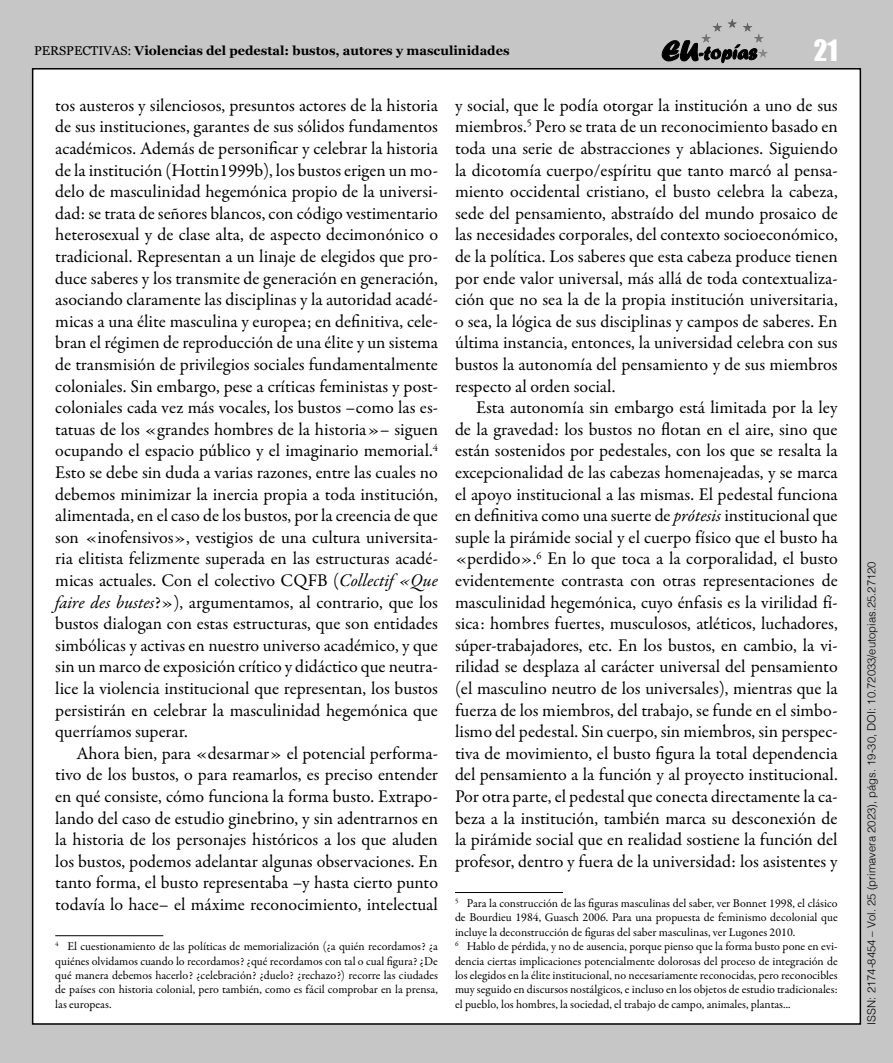
<style>
.page{position:relative;width:893px;height:1063px;background:#c6c6c6}
.page>*{position:absolute;margin:0;border:0;box-sizing:border-box;transform-origin:0 0}
.t1{font:27px "Impact";color:#fff}
.t2{font:18px/21.6px "Garamond Premr Pro";color:#000;text-align:justify}
.t3{font:700 12.75px "Georgia";color:#000}
.t4{font:12px/14.4px "Garamond Premr Pro";color:#000;text-align:justify}
.t5{font:300 11.25px "Helvetica";color:#000}
.s1{font-weight:400}
.s2{font-style:italic}
</style>
<div class="page">
<div style="left:33px;top:69px;width:827px;height:955px;background:#fff"></div>
<svg style="left:662px;top:40px;width:94px;height:23px"></svg>
<hr style="left:701px;top:19px;width:67px;height:1px;background:#585857">
<hr style="left:701px;top:20px;width:67px;height:1px;background:#595958">
<hr style="left:701px;top:21px;width:67px;height:1px;background:#5a5a59">
<hr style="left:701px;top:22px;width:67px;height:1px;background:#5c5c5b">
<hr style="left:701px;top:23px;width:67px;height:1px;background:#5d5d5c">
<hr style="left:701px;top:24px;width:67px;height:1px;background:#5f5f5e">
<hr style="left:701px;top:25px;width:67px;height:1px;background:#60605f">
<hr style="left:701px;top:26px;width:67px;height:1px;background:#626261">
<hr style="left:701px;top:27px;width:67px;height:1px;background:#636362">
<hr style="left:701px;top:28px;width:67px;height:1px;background:#656464">
<hr style="left:701px;top:29px;width:67px;height:1px;background:#666565">
<hr style="left:701px;top:30px;width:67px;height:1px;background:#676766">
<hr style="left:701px;top:31px;width:67px;height:1px;background:#696868">
<hr style="left:701px;top:32px;width:67px;height:1px;background:#6a6969">
<hr style="left:701px;top:33px;width:67px;height:1px;background:#6c6b6b">
<hr style="left:701px;top:34px;width:67px;height:1px;background:#6c6c6c">
<hr style="left:701px;top:35px;width:67px;height:1px;background:#6e6e6d">
<hr style="left:701px;top:36px;width:67px;height:1px;background:#6f6f6e">
<hr style="left:701px;top:37px;width:67px;height:1px;background:#717170">
<hr style="left:701px;top:38px;width:67px;height:1px;background:#727271">
<hr style="left:701px;top:39px;width:67px;height:1px;background:#747473">
<hr style="left:701px;top:40px;width:67px;height:1px;background:#757574">
<hr style="left:701px;top:41px;width:67px;height:1px;background:#767675">
<hr style="left:701px;top:42px;width:67px;height:1px;background:#787877">
<hr style="left:701px;top:43px;width:67px;height:1px;background:#797978">
<hr style="left:701px;top:44px;width:67px;height:1px;background:#7b7b7a">
<hr style="left:701px;top:45px;width:67px;height:1px;background:#7c7c7b">
<hr style="left:701px;top:46px;width:67px;height:1px;background:#7e7d7d">
<hr style="left:701px;top:47px;width:67px;height:1px;background:#7f7e7e">
<hr style="left:701px;top:48px;width:67px;height:1px;background:#818080">
<hr style="left:701px;top:49px;width:67px;height:1px;background:#828181">
<hr style="left:701px;top:50px;width:67px;height:1px;background:#828282">
<hr style="left:701px;top:51px;width:67px;height:1px;background:#848483">
<hr style="left:701px;top:52px;width:67px;height:1px;background:#858584">
<hr style="left:701px;top:53px;width:67px;height:1px;background:#878786">
<hr style="left:701px;top:54px;width:67px;height:1px;background:#888887">
<hr style="left:701px;top:55px;width:67px;height:1px;background:#898989">
<hr style="left:701px;top:56px;width:67px;height:1px;background:#8a8a8a">
<hr style="left:701px;top:57px;width:67px;height:1px;background:#8c8c8b">
<hr style="left:55px;top:935px;width:108px;height:1px;background:#000">
<hr style="left:455px;top:892px;width:108px;height:1px;background:#000">
<p class="t3" style="left:34px;top:41px;width:477px"><span class="s1">PERSPECTIVAS:</span> Violencias del pedestal: bustos, autores y masculinidades</p>
<h1 class="t1" style="left:814px;top:29px;width:25px">21</h1>
<p class="t2" style="left:55px;top:95px;width:384px">tos austeros y silenciosos, presuntos actores de la historia de sus instituciones, garantes de sus sólidos fundamentos académicos. Además de personificar y celebrar la historia de la institución (Hottin1999b), los bustos erigen un mo&shy;delo de masculinidad hegemónica propio de la universi&shy;dad: se trata de señores blancos, con código vestimentario heterosexual y de clase alta, de aspecto decimonónico o tradicional. Representan a un linaje de elegidos que pro&shy;duce saberes y los transmite de generación en generación, asociando claramente las disciplinas y la autoridad acadé&shy;micas a una élite masculina y europea; en definitiva, cele&shy;bran el régimen de reproducción de una élite y un sistema de transmisión de privilegios sociales fundamentalmente coloniales. Sin embargo, pese a críticas feministas y post&shy;coloniales cada vez más vocales, los bustos –como las es&shy;tatuas de los «grandes hombres de la historia»– siguen ocupando el espacio público y el imaginario memorial.<sup>4<br></sup>Esto se debe sin duda a varias razones, entre las cuales no debemos minimizar la inercia propia a toda institución, alimentada, en el caso de los bustos, por la creencia de que son «inofensivos», vestigios de una cultura universita&shy;ria elitista felizmente superada en las estructuras acadé&shy;micas actuales. Con el colectivo CQFB (<span class="s2">Collectif «Que faire des bustes</span>?»), argumentamos, al contrario, que los bustos dialogan con estas estructuras, que son entidades simbólicas y activas en nuestro universo académico, y que sin un marco de exposición crítico y didáctico que neutra&shy;lice la violencia institucional que representan, los bustos persistirán en celebrar la masculinidad hegemónica que querríamos superar.</p>
<p class="t2" style="left:55px;top:743px;width:384px;text-indent:21px">Ahora bien, para «desarmar» el potencial performa&shy;tivo de los bustos, o para reamarlos, es preciso entender en qué consiste, cómo funciona la forma busto. Extrapo&shy;lando del caso de estudio ginebrino, y sin adentrarnos en la historia de los personajes históricos a los que aluden los bustos, podemos adelantar algunas observaciones. En tanto forma, el busto representaba –y hasta cierto punto todavía lo hace– el máxime reconocimiento, intelectual</p>
<p class="t4" style="left:55px;top:939px;width:384px"><sup>4</sup> El cuestionamiento de las políticas de memorialización (¿a quién recordamos? ¿a quiénes olvidamos cuando lo recordamos? ¿qué recordamos con tal o cual figura? ¿De qué manera debemos hacerlo? ¿celebración? ¿duelo? ¿rechazo?) recorre las ciudades de países con historia colonial, pero también, como es fácil comprobar en la prensa, las europeas.</p>
<p class="t2" style="left:455px;top:95px;width:384px">y social, que le podía otorgar la institución a uno de sus miembros.<sup>5</sup> Pero se trata de un reconocimiento basado en toda una serie de abstracciones y ablaciones. Siguiendo la dicotomía cuerpo/espíritu que tanto marcó al pensa&shy;miento occidental cristiano, el busto celebra la cabeza, sede del pensamiento, abstraído del mundo prosaico de las necesidades corporales, del contexto socioeconómico, de la política. Los saberes que esta cabeza produce tienen por ende valor universal, más allá de toda contextualiza&shy;ción que no sea la de la propia institución universitaria, o sea, la lógica de sus disciplinas y campos de saberes. En última instancia, entonces, la universidad celebra con sus bustos la autonomía del pensamiento y de sus miembros respecto al orden social.</p>
<p class="t2" style="left:455px;top:397px;width:384px;text-indent:21px">Esta autonomía sin embargo está limitada por la ley de la gravedad: los bustos no flotan en el aire, sino que están sostenidos por pedestales, con los que se resalta la excepcionalidad de las cabezas homenajeadas, y se marca el apoyo institucional a las mismas. El pedestal funciona en definitiva como una suerte de <span class="s2">prótesis</span> institucional que suple la pirámide social y el cuerpo físico que el busto ha «perdido».<sup>6</sup> En lo que toca a la corporalidad, el busto evidentemente contrasta con otras representaciones de masculinidad hegemónica, cuyo énfasis es la virilidad fí&shy;sica: hombres fuertes, musculosos, atléticos, luchadores, súper-trabajadores, etc. En los bustos, en cambio, la vi&shy;rilidad se desplaza al carácter universal del pensamiento (el masculino neutro de los universales), mientras que la fuerza de los miembros, del trabajo, se funde en el simbo&shy;lismo del pedestal. Sin cuerpo, sin miembros, sin perspec&shy;tiva de movimiento, el busto figura la total dependencia del pensamiento a la función y al proyecto institucional.<br>Por otra parte, el pedestal que conecta directamente la ca&shy;beza a la institución, también marca su desconexión de la pirámide social que en realidad sostiene la función del profesor, dentro y fuera de la universidad: los asistentes y</p>
<p class="t4" style="left:455px;top:896px;width:384px;text-align:left"><sup>5</sup> Para la construcción de las figuras masculinas del saber, ver Bonnet 1998, el clásico de Bourdieu 1984, Guasch 2006. Para una propuesta de feminismo decolonial que incluye la deconstrucción de figuras del saber masculinas, ver Lugones 2010.<br><sup>6</sup> Hablo de pérdida, y no de ausencia, porque pienso que la forma busto pone en evi&shy;dencia ciertas implicaciones potencialmente dolorosas del proceso de integración de los elegidos en la élite institucional, no necesariamente reconocidas, pero reconocibles muy seguido en discursos nostálgicos, e incluso en los objetos de estudio tradicionales: el pueblo, los hombres, la sociedad, el trabajo de campo, animales, plantas...</p>
<p class="t5" style="left:862px;top:1025px;width:465px;rotate:-90deg">ISSN: 2174-8454 – Vol. 25 (primavera 2023), págs. 19-30, DOI: 10.72033/eutopias.25.27120</p>
</div>
